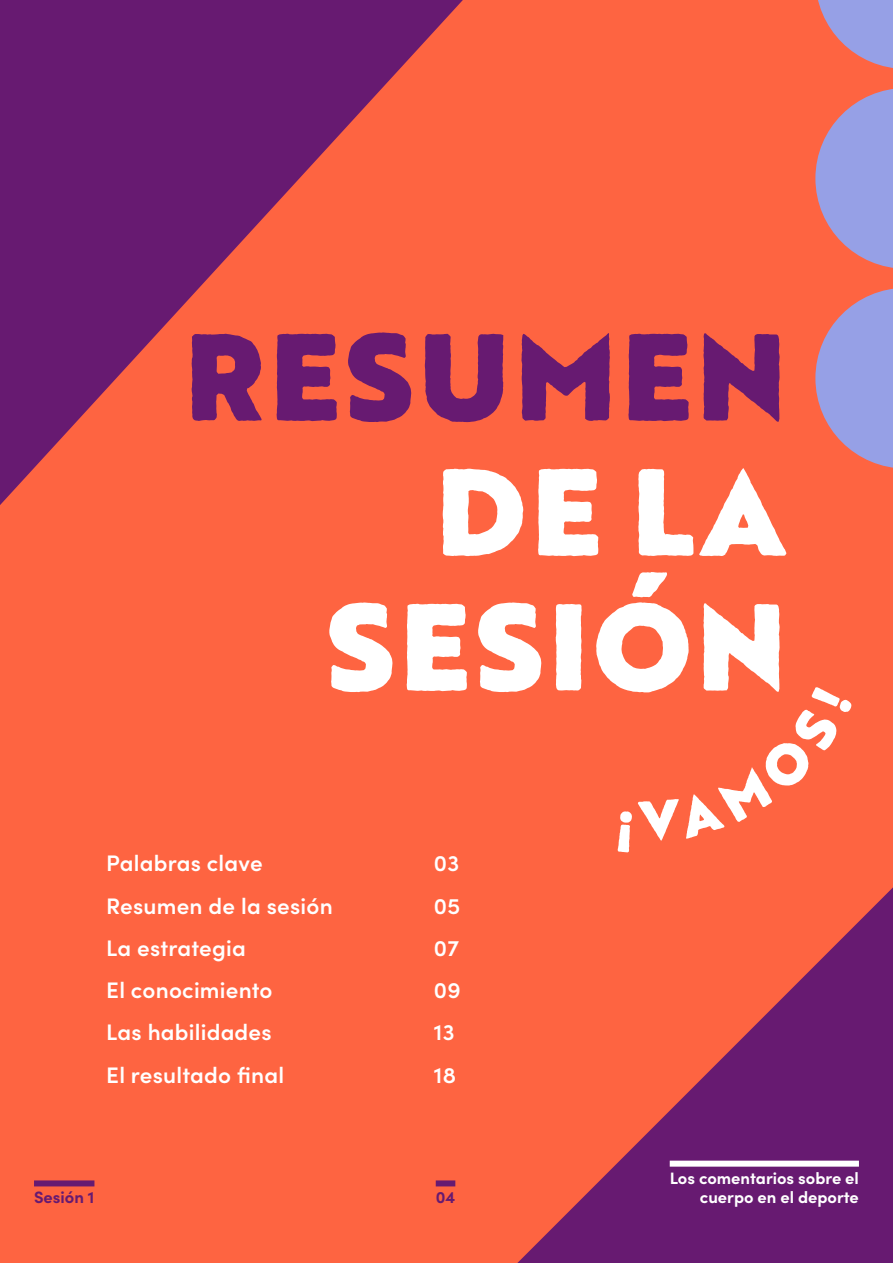
<style>
.page{position:relative;width:893px;height:1263px;background:#fe6441}
.page>*{position:absolute;margin:0;border:0;box-sizing:border-box;transform-origin:0 0}
.t1{font:900 120px/135px "Brother 1816 Printed";letter-spacing:.04em;color:#fff;text-align:right}
.t2{font:900 120px "Brother 1816 Printed";letter-spacing:.04em;color:#671a71}
.t3{font:600 22.5px/42.3px "Sofia Pro";letter-spacing:.01em;color:#fff}
.t4{font:700 16.5px/19.8px "Sofia Pro";color:#fff;text-align:right}
.t5{font:700 16.5px "Sofia Pro";color:#671a71}
</style>
<div class="page">
<svg style="left:517px;top:887px;width:376px;height:376px"></svg>
<svg style="left:0;top:0;width:463px;height:505px"></svg>
<svg style="left:818px;top:0;width:75px;height:68px"></svg>
<svg style="left:815px;top:89px;width:78px;height:179px"></svg>
<svg style="left:815px;top:288px;width:78px;height:180px"></svg>
<div style="left:34px;top:1180px;width:60px;height:6px;background:#671a71"></div>
<div style="left:436px;top:1180px;width:19px;height:6px;background:#671a71"></div>
<div style="left:670px;top:1160px;width:189px;height:6px;background:#fff"></div>
<h1 class="t2" style="left:185px;top:284px;width:603px">RESUMEN</h1>
<h1 class="t1" style="left:326px;top:441px;width:462px">DE LA<br>SESIÓN</h1>
<p class="t3" style="left:106px;top:841px;width:228px">Palabras clave<br>Resumen de la sesión<br>La estrategia<br>El conocimiento<br>Las habilidades<br>El resultado final</p>
<p class="t3" style="left:434px;top:841px;width:28px">03<br>05<br>07<br>09<br>13<br>18</p>
<p class="t5" style="left:34px;top:1185px;width:62px">Sesión 1</p>
<p class="t5" style="left:436px;top:1185px;width:21px">04</p>
<p class="t4" style="left:670px;top:1167px;width:191px">Los comentarios sobre el cuerpo en el deporte</p>
</div>
